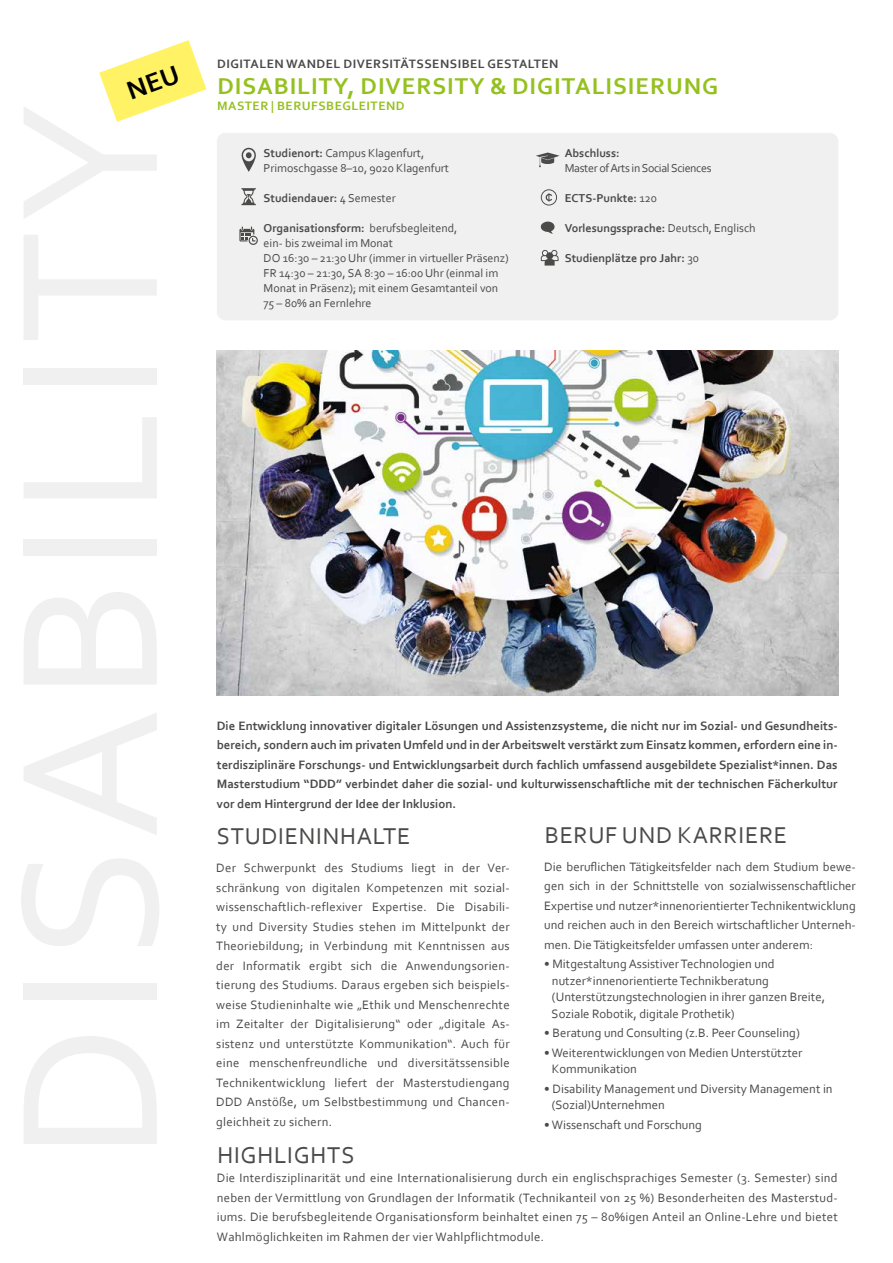
<style>
.page{position:relative;width:893px;height:1263px;background:#fff}
.page>*{position:absolute;margin:0;border:0;box-sizing:border-box;transform-origin:0 0}
.t1{font:24px "Corbel";letter-spacing:.03em;color:#4a4a49}
.t2{font:700 24px "Corbel";letter-spacing:.04em;color:#95c11f}
.t3{font:12.75px/19.5px "Corbel";color:#4a4a49;text-align:justify}
.t4{font:700 12.75px/19.5px "Corbel";color:#4a4a49;text-align:justify}
.t5{font:700 12.75px "Corbel";letter-spacing:.04em;color:#4a4a49}
.t6{font:700 12.75px "Corbel";letter-spacing:.04em;color:#95c11f}
.t7{font:12px/15px "Corbel";color:#4a4a49}
.t8{font:700 12px "Corbel";color:#4a4a49}
.t9{font:12px "Corbel";letter-spacing:-.03em;color:#4a4a49}
.s1{font-weight:700}
.s2{font-weight:400}
</style>
<div class="page">
<hr style="left:892px;top:0;width:1px;height:1263px;background:#f0f0f0">
<div style="left:217px;top:133px;width:621px;height:187px;background:#f0f0f0;border-radius:9px"></div>
<img style="left:217px;top:351px;width:622px;height:345px">
<svg style="left:241px;top:188px;width:15px;height:17px"></svg>
<svg style="left:242px;top:148px;width:14px;height:24px"></svg>
<svg style="left:239px;top:227px;width:19px;height:18px"></svg>
<svg style="left:541px;top:250px;width:18px;height:16px"></svg>
<svg style="left:536px;top:152px;width:24px;height:15px"></svg>
<svg style="left:541px;top:189px;width:16px;height:17px"></svg>
<svg style="left:540px;top:221px;width:15px;height:13px"></svg>
<svg style="left:99px;top:40px;width:107px;height:82px"></svg>
<p class="t5" style="left:217px;top:56px;width:343px">DIGITALEN WANDEL DIVERSITÄTSSENSIBEL GESTALTEN</p>
<h1 class="t2" style="left:217px;top:72px;width:502px">DISABILITY, DIVERSITY &amp; DIGITALISIERUNG</h1>
<p class="t6" style="left:217px;top:98px;width:189px">MASTER | BERUFSBEGLEITEND</p>
<p class="t7" style="left:264px;top:145px;width:187px"><span class="s1">Studienort:</span> Campus Klagenfurt,<br>Primoschgasse 8–10, 9020 Klagenfurt</p>
<p class="t8" style="left:264px;top:190px;width:134px">Studiendauer: <span class="s2">4 Semester</span></p>
<p class="t7" style="left:264px;top:220px;width:247px"><span class="s1">Organisationsform:</span> berufsbegleitend,<br>ein- bis zweimal im Monat<br>DO 16:30 – 21:30 Uhr (immer in virtueller Präsenz)<br>FR 14:30 – 21:30, SA 8:30 – 16:00 Uhr (einmal im Monat in Präsenz); mit einem Gesamtanteil von 75 – 80% an Fernlehre</p>
<p class="t8" style="left:565px;top:145px;width:56px">Abschluss:</p>
<p class="t9" style="left:565px;top:160px;width:148px">Master of Arts in Social Sciences</p>
<p class="t8" style="left:565px;top:190px;width:94px">ECTS-Punkte: <span class="s2">120</span></p>
<p class="t8" style="left:565px;top:220px;width:192px">Vorlesungssprache: <span class="s2">Deutsch, Englisch</span></p>
<p class="t8" style="left:565px;top:250px;width:136px">Studienplätze pro Jahr: <span class="s2">30</span></p>
<p class="t4" style="left:217px;top:715px;width:622px">Die Entwicklung innovativer digitaler Lösungen und Assistenzsysteme, die nicht nur im Sozial- und Gesundheits&shy;bereich, sondern auch im privaten Umfeld und in der Arbeitswelt verstärkt zum Einsatz kommen, erfordern eine in&shy;terdisziplinäre Forschungs- und Entwicklungsarbeit durch fachlich umfassend ausgebildete Spezialist*innen. Das Masterstudium “DDD” verbindet daher die sozial- und kulturwissenschaftliche mit der technischen Fächerkultur vor dem Hintergrund der Idee der Inklusion.</p>
<h1 class="t1" style="left:545px;top:820px;width:244px">BERUF UND KARRIERE</h1>
<p class="t3" style="left:544px;top:856px;width:313px">Die beruflichen Tätigkeitsfelder nach dem Studium bewe&shy;gen sich in der Schnittstelle von sozialwissenschaftlicher Expertise und nutzer*innenorientierter Technikentwicklung und reichen auch in den Bereich wirtschaftlicher Unterneh&shy;men. Die Tätigkeitsfelder umfassen unter anderem:</p>
<p class="t3" style="left:552px;top:955px;width:275px;line-height:16.5px;text-align:left;text-indent:-7px">• Mitgestaltung Assistiver Technologien und nutzer*innenorientierte Technikberatung (Unterstützungstechnologien in ihrer ganzen Breite, Soziale Robotik, digitale Prothetik)</p>
<p class="t3" style="left:544px;top:1023px;width:257px">• Beratung und Consulting (z.B. Peer Counseling)</p>
<p class="t3" style="left:552px;top:1044px;width:252px;line-height:16.5px;text-indent:-8px">• Weiterentwicklungen von Medien Unterstützter<br>Kommunikation</p>
<p class="t3" style="left:552px;top:1080px;width:282px;line-height:16.5px;text-indent:-8px">• Disability Management und Diversity Management in (Sozial)Unternehmen</p>
<p class="t3" style="left:544px;top:1114px;width:159px">• Wissenschaft und Forschung</p>
<h1 class="t1" style="left:217px;top:821px;width:195px">STUDIENINHALTE</h1>
<p class="t3" style="left:216px;top:858px;width:295px">Der Schwerpunkt des Studiums liegt in der Ver&shy;schränkung von digitalen Kompetenzen mit sozial&shy;wissenschaftlich-reflexiver Expertise. Die Disabili&shy;ty und Diversity Studies stehen im Mittelpunkt der Theoriebildung; in Verbindung mit Kenntnissen aus der Informatik ergibt sich die Anwendungsorien&shy;tierung des Studiums. Daraus ergeben sich beispiels&shy;weise Studieninhalte wie „Ethik und Menschenrechte im Zeitalter der Digitalisierung“ oder „digitale As&shy;sistenz und unterstützte Kommunikation“. Auch für eine menschenfreundliche und diversitätssensible Technikentwicklung liefert der Masterstudiengang DDD Anstöße, um Selbstbestimmung und Chancen&shy;gleichheit zu sichern.</p>
<h1 class="t1" style="left:217px;top:1140px;width:139px">HIGHLIGHTS</h1>
<p class="t3" style="left:217px;top:1168px;width:622px">Die Interdisziplinarität und eine Internationalisierung durch ein englischsprachiges Semester (3. Semester) sind neben der Vermittlung von Grundlagen der Informatik (Technikanteil von 25 %) Besonderheiten des Masterstud&shy;iums. Die berufsbegleitende Organisationsform beinhaltet einen 75 – 80%igen Anteil an Online-Lehre und bietet Wahlmöglichkeiten im Rahmen der vier Wahlpflichtmodule.</p>
</div>
